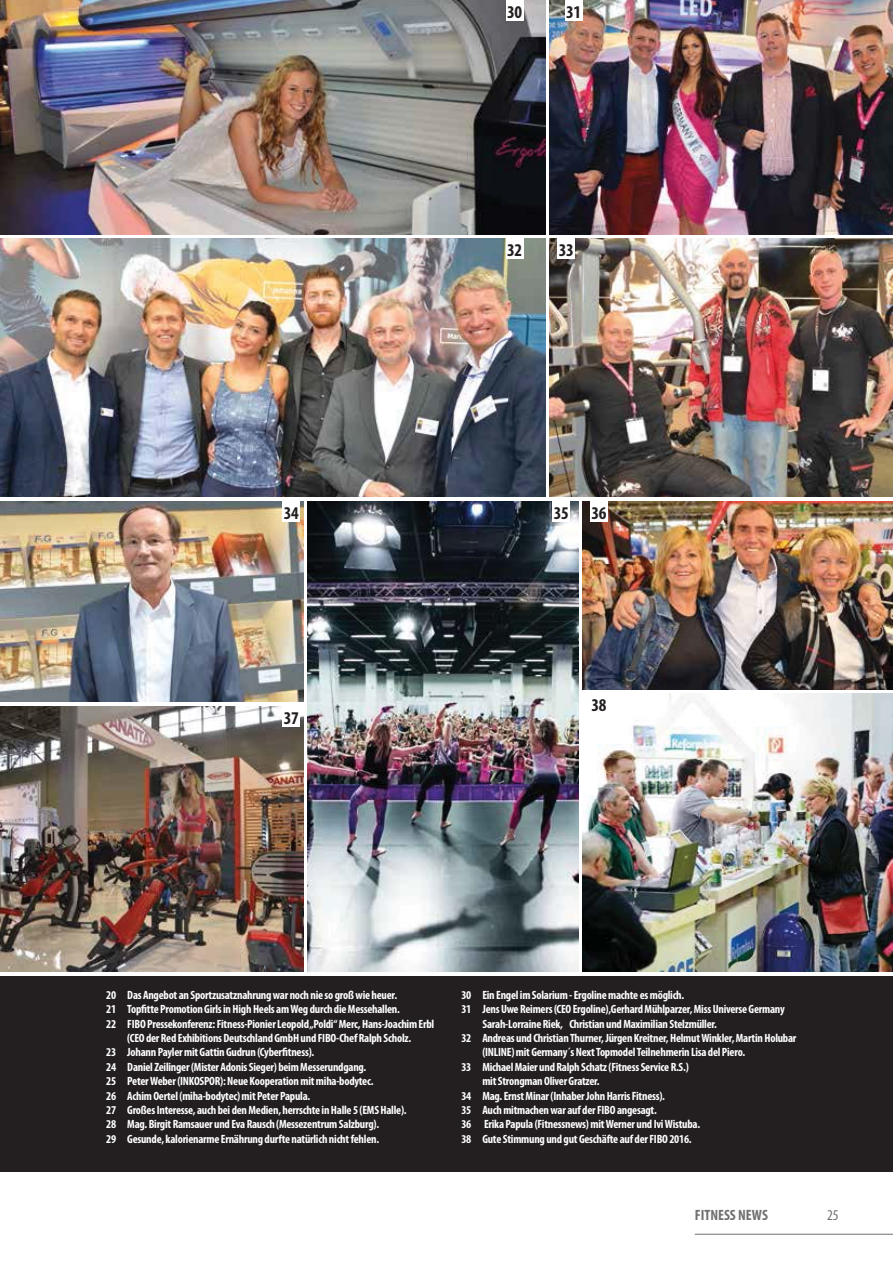
<style>
.page{position:relative;width:893px;height:1263px;background:#fff}
.page>*{position:absolute;margin:0;border:0;box-sizing:border-box;transform-origin:0 0}
.t1{font:700 condensed 18px "Myriad Pro";letter-spacing:-.02em;color:#231f20}
.t2{font:700 condensed 15px "Myriad Pro";color:#70706f}
.t3{font:condensed 15px "Myriad Pro";color:#70706f}
.t4{font:700 condensed 12px "Myriad Pro";letter-spacing:-.02em;color:#fff}
</style>
<div class="page">
<hr style="left:695px;top:1234px;width:198px;height:1px;background:#70706f">
<img style="left:0;top:0;width:545px;height:234px">
<img style="left:549px;top:0;width:344px;height:234px">
<img style="left:0;top:238px;width:545px;height:259px">
<img style="left:0;top:501px;width:303px;height:201px">
<img style="left:308px;top:501px;width:270px;height:471px">
<img style="left:582px;top:501px;width:311px;height:188px">
<img style="left:582px;top:694px;width:311px;height:278px">
<img style="left:0;top:706px;width:303px;height:266px">
<img style="left:549px;top:238px;width:344px;height:259px">
<div style="left:0;top:976px;width:893px;height:196px;background:#231f20"></div>
<div style="left:506px;top:0;width:17px;height:20px;background:#fff"></div>
<div style="left:506px;top:238px;width:17px;height:20px;background:#fff"></div>
<div style="left:557px;top:238px;width:18px;height:20px;background:#fff"></div>
<div style="left:282px;top:501px;width:18px;height:20px;background:#fff"></div>
<div style="left:282px;top:706px;width:18px;height:20px;background:#fff"></div>
<div style="left:553px;top:501px;width:17px;height:20px;background:#fff"></div>
<div style="left:590px;top:501px;width:18px;height:20px;background:#fff"></div>
<div style="left:590px;top:694px;width:18px;height:20px;background:#fff"></div>
<div style="left:565px;top:0;width:17px;height:20px;background:#fff"></div>
<h1 class="t1" style="left:284px;top:506px;width:16px">34</h1>
<h1 class="t1" style="left:284px;top:711px;width:16px">37</h1>
<h1 class="t1" style="left:507px;top:5px;width:16px">30</h1>
<h1 class="t1" style="left:566px;top:5px;width:16px">31</h1>
<h1 class="t1" style="left:507px;top:243px;width:16px">32</h1>
<h1 class="t1" style="left:559px;top:243px;width:16px">33</h1>
<h1 class="t1" style="left:554px;top:506px;width:16px">35</h1>
<h1 class="t1" style="left:591px;top:506px;width:16px">36</h1>
<h1 class="t1" style="left:591px;top:699px;width:16px">38</h1>
<p class="t4" style="left:106px;top:990px;width:292px">20 Das Angebot an Sportzusatznahrung war noch nie so groß wie heuer.</p>
<p class="t4" style="left:106px;top:1005px;width:295px">21 Topfitte Promotion Girls in High Heels am Weg durch die Messehallen.</p>
<p class="t4" style="left:106px;top:1019px;width:329px">22 FIBO Pressekonferenz: Fitness-Pionier Leopold „Poldi“ Merc, Hans-Joachim Erbl</p>
<p class="t4" style="left:127px;top:1033px;width:285px">(CEO der Red Exhibitions Deutschland GmbH und FIBO-Chef Ralph Scholz.</p>
<p class="t4" style="left:106px;top:1048px;width:210px">23 Johann Payler mit Gattin Gudrun (Cyberfitness).</p>
<p class="t4" style="left:106px;top:1062px;width:262px">24 Daniel Zeilinger (Mister Adonis Sieger) beim Messerundgang.</p>
<p class="t4" style="left:106px;top:1077px;width:269px">25 Peter Weber (INKOSPOR): Neue Kooperation mit miha-bodytec.</p>
<p class="t4" style="left:106px;top:1091px;width:206px">26 Achim Oertel (miha-bodytec) mit Peter Papula.</p>
<p class="t4" style="left:106px;top:1105px;width:302px">27 Großes Interesse, auch bei den Medien, herrschte in Halle 5 (EMS Halle).</p>
<p class="t4" style="left:106px;top:1120px;width:274px">28 Mag. Birgit Ramsauer und Eva Rausch (Messezentrum Salzburg).</p>
<p class="t4" style="left:106px;top:1134px;width:274px">29 Gesunde, kalorienarme Ernährung durfte natürlich nicht fehlen.</p>
<p class="t4" style="left:461px;top:990px;width:224px">30 Ein Engel im Solarium - Ergoline machte es möglich.</p>
<p class="t4" style="left:461px;top:1005px;width:325px">31 Jens Uwe Reimers (CEO Ergoline),Gerhard Mühlparzer, Miss Universe Germany</p>
<p class="t4" style="left:482px;top:1019px;width:236px">Sarah-Lorraine Riek, Christian und Maximilian Stelzmüller.</p>
<p class="t4" style="left:461px;top:1033px;width:337px">32 Andreas und Christian Thurner, Jürgen Kreitner, Helmut Winkler, Martin Holubar</p>
<p class="t4" style="left:482px;top:1048px;width:264px">(INLINE) mit Germany´s Next Topmodel Teilnehmerin Lisa del Piero.</p>
<p class="t4" style="left:461px;top:1062px;width:229px">33 Michael Maier und Ralph Schatz (Fitness Service R.S.)</p>
<p class="t4" style="left:482px;top:1077px;width:119px">mit Strongman Oliver Gratzer.</p>
<p class="t4" style="left:461px;top:1091px;width:205px">34 Mag. Ernst Minar (Inhaber John Harris Fitness).</p>
<p class="t4" style="left:461px;top:1105px;width:197px">35 Auch mitmachen war auf der FIBO angesagt.</p>
<p class="t4" style="left:461px;top:1120px;width:240px">36 Erika Papula (Fitnessnews) mit Werner und Ivi Wistuba.</p>
<p class="t4" style="left:461px;top:1134px;width:232px">38 Gute Stimmung und gut Geschäfte auf der FIBO 2016.</p>
<p class="t2" style="left:695px;top:1209px;width:75px">FITNESS NEWS</p>
<p class="t3" style="left:827px;top:1206px;width:13px">25</p>
</div>
